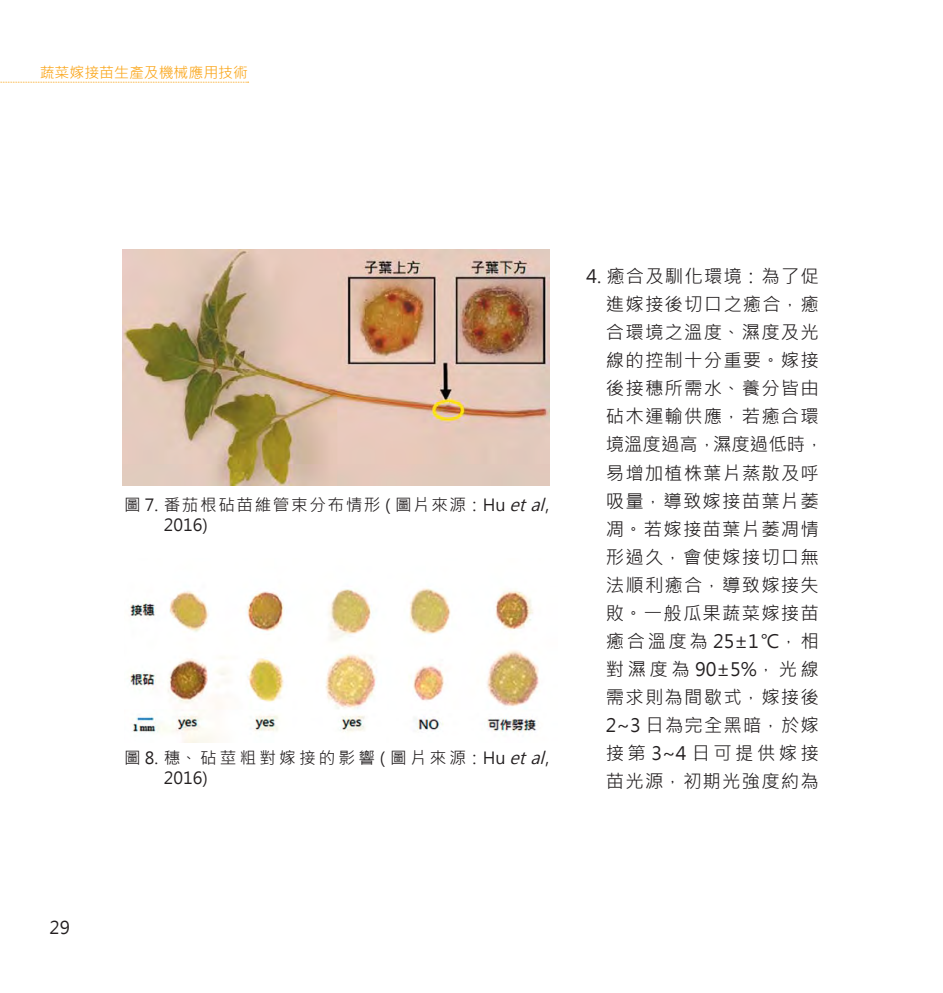
<style>
.page{position:relative;width:943px;height:993px;background:#fff}
.page>*{position:absolute;margin:0;border:0;box-sizing:border-box;transform-origin:0 0}
.t1{font:18.38px/28px "Microsoft Jheng Hei";letter-spacing:.065em;color:#231f20}
.t2{font:17.5px "Microsoft Jheng Hei";color:#231f20}
.t3{font:16.62px/20.1px "Microsoft Jheng Hei";letter-spacing:.095em;color:#231f20}
.t4{font:16.62px/20.1px "Microsoft Jheng Hei";letter-spacing:.19em;color:#231f20}
.t5{font:14.88px "Microsoft Jheng Hei";color:#faa61a}
.s1{font-style:italic}
</style>
<div class="page">
<svg style="left:0;top:82px;width:249px;height:1px"></svg>
<img style="left:123px;top:250px;width:426px;height:235px">
<img style="left:130px;top:588px;width:409px;height:154px">
<p class="t5" style="left:40px;top:62px;width:210px">蔬菜嫁接苗生產及機械應用技術</p>
<p class="t2" style="left:50px;top:914px;width:22px">29</p>
<p class="t3" style="left:164px;top:494px;width:387px;text-indent:-40px">圖 7. 番茄根砧苗維管束分布情形 ( 圖片來源：Hu <span class="s1">etal</span>,<br>2016)</p>
<p class="t4" style="left:164px;top:746px;width:387px;text-indent:-40px">圖8. 穗、砧莖粗對嫁接的影響(圖片來源：Hu <span class="s1">etal</span>,<br>2016)</p>
<p class="t1" style="left:606px;top:262px;width:219px;text-indent:-19px">4. 癒合及馴化環境：為了促進嫁接後切口之癒合，癒合環境之溫度、濕度及光線的控制十分重要。嫁接後接穗所需水、養分皆由砧木運輸供應，若癒合環境溫度過高，濕度過低時，易增加植株葉片蒸散及呼吸量，導致嫁接苗葉片萎凋。若嫁接苗葉片萎凋情形過久，會使嫁接切口無法順利癒合，導致嫁接失敗。一般瓜果蔬菜嫁接苗癒合溫度為 25±1℃，相對濕度為90±5%，光線需求則為間歇式，嫁接後<br>2~3 日為完全黑暗，於嫁接第 3~4 日可提供嫁接苗光源，初期光強度約為</p>
</div>
